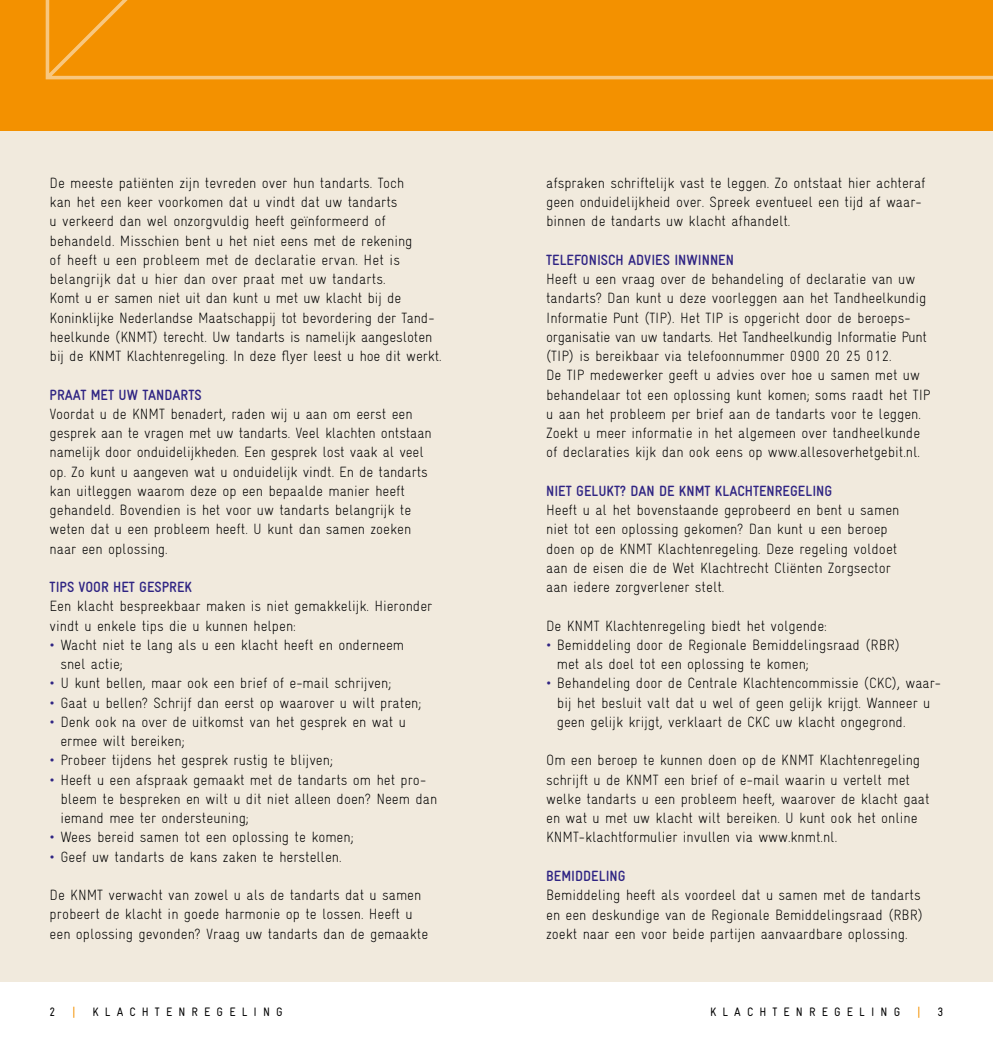
<style>
.page{position:relative;width:993px;height:1042px;background:#fff}
.page>*{position:absolute;margin:0;border:0;box-sizing:border-box;transform-origin:0 0}
.t1{font:14.88px/19.2px "Gravur Condensed Light CE";color:#000}
.t2{font:14.88px "Gravur Condensed Bold CE";color:#2f2483}
.t3{font:12.25px "Gravur Condensed Reg CE";letter-spacing:.5em;color:#000}
.t4{font:12.25px "Gravur Condensed Reg CE";color:#f39100}
.s1{color:#2f2483}
</style>
<div class="page">
<div style="left:0;top:130px;width:992px;height:852px;background:#f1eadd"></div>
<div style="left:0;top:0;width:992px;height:130px;background:#f39100"></div>
<svg style="left:45px;top:0;width:947px;height:80px"></svg>
<p class="t1" style="left:50px;top:173px;width:393px">De meeste patiënten zijn tevreden over hun tandarts. Toch<br>kan het een keer voorkomen dat u vindt dat uw tandarts<br>u verkeerd dan wel onzorgvuldig heeft geïnformeerd of behandeld. Misschien bent u het niet eens met de rekening<br>of heeft u een probleem met de declaratie ervan. Het is belangrijk dat u hier dan over praat met uw tandarts.<br>Komt u er samen niet uit dan kunt u met uw klacht bij de Koninklijke Nederlandse Maatschappij tot bevordering der Tand&shy;heelkunde (KNMT) terecht. Uw tandarts is namelijk aangesloten bij de KNMT Klachtenregeling. In deze flyer leest u hoe dit werkt.</p>
<p class="t2" style="left:50px;top:386px;width:153px">PRAAT MET UW TANDARTS</p>
<p class="t1" style="left:50px;top:404px;width:383px">Voordat u de KNMT benadert, raden wij u aan om eerst een gesprek aan te vragen met uw tandarts. Veel klachten ontstaan namelijk door onduidelijkheden. Een gesprek lost vaak al veel op. Zo kunt u aangeven wat u onduidelijk vindt. En de tandarts kan uitleggen waarom deze op een bepaalde manier heeft gehandeld. Bovendien is het voor uw tandarts belangrijk te weten dat u een probleem heeft. U kunt dan samen zoeken naar een oplossing.</p>
<p class="t2" style="left:50px;top:579px;width:144px">TIPS VOOR HET GESPREK</p>
<p class="t1" style="left:50px;top:596px;width:384px">Een klacht bespreekbaar maken is niet gemakkelijk. Hieronder vindt u enkele tips die u kunnen helpen:</p>
<p class="t1" style="left:60px;top:635px;width:345px;text-indent:-11px"><span class="s1">•</span> Wacht niet te lang als u een klacht heeft en onderneem snel actie;</p>
<p class="t1" style="left:50px;top:673px;width:343px"><span class="s1">•</span> U kunt bellen, maar ook een brief of e-mail schrijven;</p>
<p class="t1" style="left:50px;top:693px;width:373px"><span class="s1">•</span> Gaat u bellen? Schrijf dan eerst op waarover u wilt praten;</p>
<p class="t1" style="left:60px;top:712px;width:347px;text-indent:-11px"><span class="s1">•</span> Denk ook na over de uitkomst van het gesprek en wat u ermee wilt bereiken;</p>
<p class="t1" style="left:50px;top:750px;width:284px"><span class="s1">•</span> Probeer tijdens het gesprek rustig te blijven;</p>
<p class="t1" style="left:60px;top:770px;width:378px;text-indent:-11px"><span class="s1">•</span> Heeft u een afspraak gemaakt met de tandarts om het pro&shy;bleem te bespreken en wilt u dit niet alleen doen? Neem dan iemand mee ter ondersteuning;</p>
<p class="t1" style="left:50px;top:827px;width:305px"><span class="s1">•</span> Wees bereid samen tot een oplossing te komen;</p>
<p class="t1" style="left:50px;top:847px;width:293px"><span class="s1">•</span> Geef uw tandarts de kans zaken te herstellen.</p>
<p class="t1" style="left:50px;top:885px;width:380px">De KNMT verwacht van zowel u als de tandarts dat u samen probeert de klacht in goede harmonie op te lossen. Heeft u een oplossing gevonden? Vraag uw tandarts dan de gemaakte</p>
<p class="t1" style="left:546px;top:173px;width:381px">afspraken schriftelijk vast te leggen. Zo ontstaat hier achteraf geen onduidelijkheid over. Spreek eventueel een tijd af waar&shy;binnen de tandarts uw klacht afhandelt.</p>
<p class="t2" style="left:546px;top:252px;width:189px">TELEFONISCH ADVIES INWINNEN</p>
<p class="t1" style="left:546px;top:269px;width:386px">Heeft u een vraag over de behandeling of declaratie van uw tandarts? Dan kunt u deze voorleggen aan het Tandheelkundig Informatie Punt (TIP). Het TIP is opgericht door de beroeps&shy;organisatie van uw tandarts. Het Tandheelkundig Informatie Punt (TIP) is bereikbaar via telefoonnummer 0900 20 25 012.<br>De TIP medewerker geeft u advies over hoe u samen met uw behandelaar tot een oplossing kunt komen; soms raadt het TIP u aan het probleem per brief aan de tandarts voor te leggen.<br>Zoekt u meer informatie in het algemeen over tandheelkunde of declaraties kijk dan ook eens op www.allesoverhetgebit.nl.</p>
<p class="t2" style="left:546px;top:483px;width:287px">NIET GELUKT? DAN DE KNMT KLACHTENREGELING</p>
<p class="t1" style="left:546px;top:500px;width:354px">Heeft u al het bovenstaande geprobeerd en bent u samen niet tot een oplossing gekomen? Dan kunt u een beroep doen op de KNMT Klachtenregeling. Deze regeling voldoet aan de eisen die de Wet Klachtrecht Cliënten Zorgsector aan iedere zorgverlener stelt.</p>
<p class="t1" style="left:546px;top:616px;width:282px">De KNMT Klachtenregeling biedt het volgende:</p>
<p class="t1" style="left:556px;top:635px;width:344px;text-indent:-11px"><span class="s1">•</span> Bemiddeling door de Regionale Bemiddelingsraad (RBR) met als doel tot een oplossing te komen;</p>
<p class="t1" style="left:556px;top:674px;width:385px;text-indent:-11px"><span class="s1">•</span> Behandeling door de Centrale Klachtencommissie (CKC), waar&shy;bij het besluit valt dat u wel of geen gelijk krijgt. Wanneer u geen gelijk krijgt, verklaart de CKC uw klacht ongegrond.</p>
<p class="t1" style="left:546px;top:751px;width:385px">Om een beroep te kunnen doen op de KNMT Klachtenregeling schrijft u de KNMT een brief of e-mail waarin u vertelt met welke tandarts u een probleem heeft, waarover de klacht gaat en wat u met uw klacht wilt bereiken. U kunt ook het online KNMT-klachtformulier invullen via www.knmt.nl.</p>
<p class="t2" style="left:546px;top:867px;width:81px">BEMIDDELING</p>
<p class="t1" style="left:546px;top:885px;width:378px">Bemiddeling heeft als voordeel dat u samen met de tandarts en een deskundige van de Regionale Bemiddelingsraad (RBR) zoekt naar een voor beide partijen aanvaardbare oplossing.</p>
<p class="t3" style="left:50px;top:1005px;width:7px">2</p>
<p class="t4" style="left:72px;top:1005px;width:6px">|</p>
<p class="t3" style="left:92px;top:1005px;width:192px">KLACHTENREGELING</p>
<p class="t3" style="left:709px;top:1005px;width:192px">KLACHTENREGELING</p>
<p class="t4" style="left:916px;top:1005px;width:6px">|</p>
<p class="t3" style="left:937px;top:1005px;width:7px">3</p>
</div>
